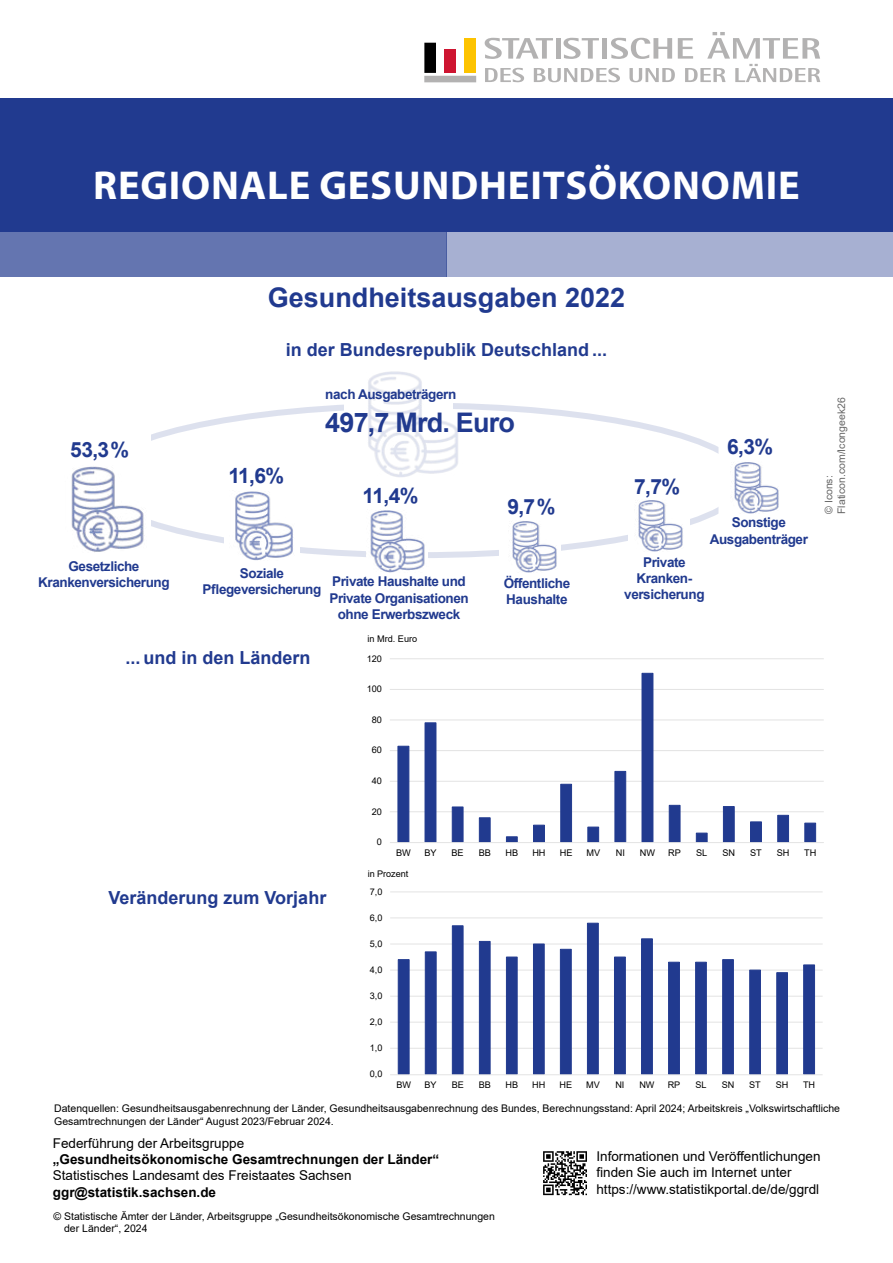
<style>
.page{position:relative;width:893px;height:1263px;background:#fff}
.page>*{position:absolute;margin:0;border:0;box-sizing:border-box;transform-origin:0 0}
.t1{font:700 40.5px "Myriad Pro";letter-spacing:.02em;color:#fff}
.t2{font:700 27px "Arial";color:#213a8f}
.t3{font:700 27px "Arial";letter-spacing:-.03em;color:#213a8f}
.t4{font:700 21px "Arial";color:#213a8f}
.t5{font:700 18px "Arial";color:#213a8f}
.t6{font:700 13.5px/16.2px "Arial";letter-spacing:-.03em;color:#213a8f;text-align:center}
.t7{font:13.5px/16.2px "Arial";color:#000}
.t8{font:700 13.5px "Arial";color:#000}
.t9{font:10.5px/12.6px "Arial";color:#000}
.t10{font:9.15px "Arial";letter-spacing:-.005em;color:#000}
</style>
<div class="page">
<div style="left:424px;top:76px;width:52px;height:6px;background:#b3b2b2"></div>
<div style="left:465px;top:38px;width:11px;height:35px;background:#fdc300"></div>
<div style="left:424px;top:43px;width:12px;height:30px;background:#000"></div>
<div style="left:444px;top:50px;width:12px;height:23px;background:#ce1531"></div>
<svg style="left:485px;top:32px;width:335px;height:50px"></svg>
<div style="left:0;top:98px;width:893px;height:134px;background:#213a8f"></div>
<div style="left:0;top:232px;width:446px;height:44px;background:#6475b0"></div>
<div style="left:446px;top:232px;width:447px;height:44px;background:#a7b0d2"></div>
<svg style="left:543px;top:1195px;width:44px;height:1px"></svg>
<svg style="left:543px;top:1151px;width:44px;height:44px"></svg>
<img style="left:368px;top:371px;width:100px;height:106px">
<img style="left:71px;top:466px;width:73px;height:86px">
<img style="left:235px;top:491px;width:58px;height:69px">
<img style="left:370px;top:510px;width:59px;height:62px">
<img style="left:512px;top:521px;width:45px;height:51px">
<img style="left:638px;top:500px;width:45px;height:52px">
<img style="left:734px;top:462px;width:45px;height:51px">
<hr style="left:390px;top:811px;width:434px;height:1px;background:#e3e3e3">
<hr style="left:390px;top:781px;width:434px;height:1px;background:#e3e3e3">
<hr style="left:390px;top:750px;width:434px;height:1px;background:#e3e3e3">
<hr style="left:390px;top:719px;width:434px;height:1px;background:#e3e3e3">
<hr style="left:390px;top:689px;width:434px;height:1px;background:#e3e3e3">
<hr style="left:390px;top:658px;width:434px;height:1px;background:#e3e3e3">
<svg style="left:397px;top:672px;width:419px;height:170px"></svg>
<hr style="left:390px;top:842px;width:434px;height:1px;background:#e3e3e3">
<hr style="left:390px;top:1048px;width:433px;height:1px;background:#e3e3e3">
<hr style="left:390px;top:1022px;width:433px;height:1px;background:#e3e3e3">
<hr style="left:390px;top:996px;width:433px;height:1px;background:#e3e3e3">
<hr style="left:390px;top:970px;width:433px;height:1px;background:#e3e3e3">
<hr style="left:390px;top:943px;width:433px;height:1px;background:#e3e3e3">
<hr style="left:390px;top:917px;width:433px;height:1px;background:#e3e3e3">
<hr style="left:390px;top:891px;width:433px;height:1px;background:#e3e3e3">
<svg style="left:397px;top:922px;width:418px;height:152px"></svg>
<hr style="left:390px;top:1074px;width:433px;height:1px;background:#e3e3e3">
<h1 class="t1" style="left:93px;top:159px;width:708px">REGIONALE GESUNDHEITSÖKONOMIE</h1>
<h3 class="t4" style="left:70px;top:435px;width:61px">53,3%</h3>
<p class="t6" style="left:38px;top:558px;width:133px">Gesetzliche<br>Krankenversicherung</p>
<h2 class="t2" style="left:268px;top:278px;width:359px">Gesundheitsausgaben 2022</h2>
<h3 class="t5" style="left:286px;top:337px;width:323px">in der Bundesrepublik Deutschland ...</h3>
<p class="t6" style="left:325px;top:386px;width:132px">nach Ausgabeträgern</p>
<h2 class="t3" style="left:325px;top:403px;width:191px">497,7 Mrd. Euro</h2>
<h3 class="t4" style="left:228px;top:461px;width:57px">11,6%</h3>
<h3 class="t4" style="left:363px;top:481px;width:57px">11,4%</h3>
<h3 class="t4" style="left:507px;top:492px;width:49px">9,7%</h3>
<h3 class="t4" style="left:634px;top:472px;width:47px">7,7%</h3>
<h3 class="t4" style="left:727px;top:432px;width:47px">6,3%</h3>
<p class="t6" style="left:710px;top:515px;width:100px">Sonstige<br>Ausgabenträger</p>
<p class="t6" style="left:203px;top:565px;width:120px">Soziale<br>Pflegeversicherung</p>
<p class="t6" style="left:329px;top:574px;width:141px">Private Haushalte und<br>Private Organisationen ohne Erwerbszweck</p>
<p class="t10" style="left:368px;top:633px;width:51px">in Mrd. Euro</p>
<p class="t6" style="left:504px;top:575px;width:68px;text-align:left">Öffentliche<br>Haushalte</p>
<p class="t6" style="left:624px;top:554px;width:82px">Private<br>Kranken&shy;versicherung</p>
<h3 class="t5" style="left:125px;top:645px;width:187px">... und in den Ländern</h3>
<p class="t10" style="left:367px;top:652px;width:17px">120</p>
<p class="t10" style="left:367px;top:683px;width:17px">100</p>
<p class="t10" style="left:372px;top:713px;width:12px">80</p>
<p class="t10" style="left:372px;top:744px;width:12px">60</p>
<p class="t9" style="left:823px;top:514px;width:118px;rotate:-90deg">© Icons:<br>Flaticon.com/Icongeek26</p>
<h3 class="t5" style="left:109px;top:885px;width:219px">Veränderung zum Vorjahr</h3>
<p class="t10" style="left:372px;top:774px;width:12px">40</p>
<p class="t10" style="left:372px;top:805px;width:12px">20</p>
<p class="t10" style="left:377px;top:836px;width:7px">0</p>
<p class="t10" style="left:396px;top:847px;width:16px">BW</p>
<p class="t10" style="left:424px;top:847px;width:14px">BY</p>
<p class="t10" style="left:452px;top:847px;width:14px">BE</p>
<p class="t10" style="left:479px;top:847px;width:14px">BB</p>
<p class="t10" style="left:506px;top:847px;width:14px">HB</p>
<p class="t10" style="left:532px;top:847px;width:15px">HH</p>
<p class="t10" style="left:560px;top:847px;width:14px">HE</p>
<p class="t10" style="left:586px;top:847px;width:15px">MV</p>
<p class="t10" style="left:616px;top:847px;width:11px">NI</p>
<p class="t10" style="left:640px;top:847px;width:17px">NW</p>
<p class="t10" style="left:668px;top:847px;width:14px">RP</p>
<p class="t10" style="left:696px;top:847px;width:13px">SL</p>
<p class="t10" style="left:722px;top:847px;width:14px">SN</p>
<p class="t10" style="left:750px;top:847px;width:13px">ST</p>
<p class="t10" style="left:777px;top:847px;width:14px">SH</p>
<p class="t10" style="left:804px;top:847px;width:14px">TH</p>
<p class="t10" style="left:368px;top:867px;width:42px">in Prozent</p>
<p class="t10" style="left:370px;top:885px;width:14px">7,0</p>
<p class="t10" style="left:370px;top:911px;width:14px">6,0</p>
<p class="t10" style="left:370px;top:937px;width:14px">5,0</p>
<p class="t10" style="left:370px;top:963px;width:14px">4,0</p>
<p class="t10" style="left:370px;top:989px;width:14px">3,0</p>
<p class="t10" style="left:370px;top:1015px;width:14px">2,0</p>
<p class="t10" style="left:370px;top:1041px;width:14px">1,0</p>
<p class="t10" style="left:370px;top:1068px;width:14px">0,0</p>
<p class="t10" style="left:396px;top:1078px;width:16px">BW</p>
<p class="t10" style="left:425px;top:1078px;width:14px">BY</p>
<p class="t10" style="left:452px;top:1078px;width:14px">BE</p>
<p class="t10" style="left:479px;top:1078px;width:14px">BB</p>
<p class="t10" style="left:505px;top:1078px;width:14px">HB</p>
<p class="t10" style="left:532px;top:1078px;width:15px">HH</p>
<p class="t10" style="left:559px;top:1078px;width:14px">HE</p>
<p class="t10" style="left:586px;top:1078px;width:15px">MV</p>
<p class="t10" style="left:615px;top:1078px;width:11px">NI</p>
<p class="t10" style="left:639px;top:1078px;width:17px">NW</p>
<p class="t10" style="left:668px;top:1078px;width:14px">RP</p>
<p class="t10" style="left:695px;top:1078px;width:13px">SL</p>
<p class="t10" style="left:722px;top:1078px;width:14px">SN</p>
<p class="t10" style="left:749px;top:1078px;width:13px">ST</p>
<p class="t10" style="left:776px;top:1078px;width:14px">SH</p>
<p class="t10" style="left:803px;top:1078px;width:14px">TH</p>
<p class="t9" style="left:54px;top:1102px;width:787px">Datenquellen: Gesundheitsausgabenrechnung der Länder, Gesundheitsausgabenrechnung des Bundes, Berechnungsstand: April 2024; Arbeitskreis „Volkswirtschaftliche<br>Gesamtrechnungen der Länder“ August 2023/Februar 2024.</p>
<p class="t7" style="left:53px;top:1135px;width:193px">Federführung der Arbeitsgruppe</p>
<p class="t8" style="left:53px;top:1150px;width:388px">„Gesundheitsökonomische Gesamtrechnungen der Länder“</p>
<p class="t7" style="left:53px;top:1167px;width:300px">Statistisches Landesamt des Freistaates Sachsen</p>
<p class="t8" style="left:53px;top:1182px;width:165px">ggr@statistik.sachsen.de</p>
<p class="t9" style="left:64px;top:1209px;width:432px;text-indent:-11px">© Statistische Ämter der Länder, Arbeitsgruppe „Gesundheitsökonomische Gesamtrechnungen der Länder“, 2024</p>
<p class="t7" style="left:596px;top:1148px;width:226px">Informationen und Veröffentlichungen finden Sie auch im Internet unter https://www.statistikportal.de/de/ggrdl</p>
</div>
